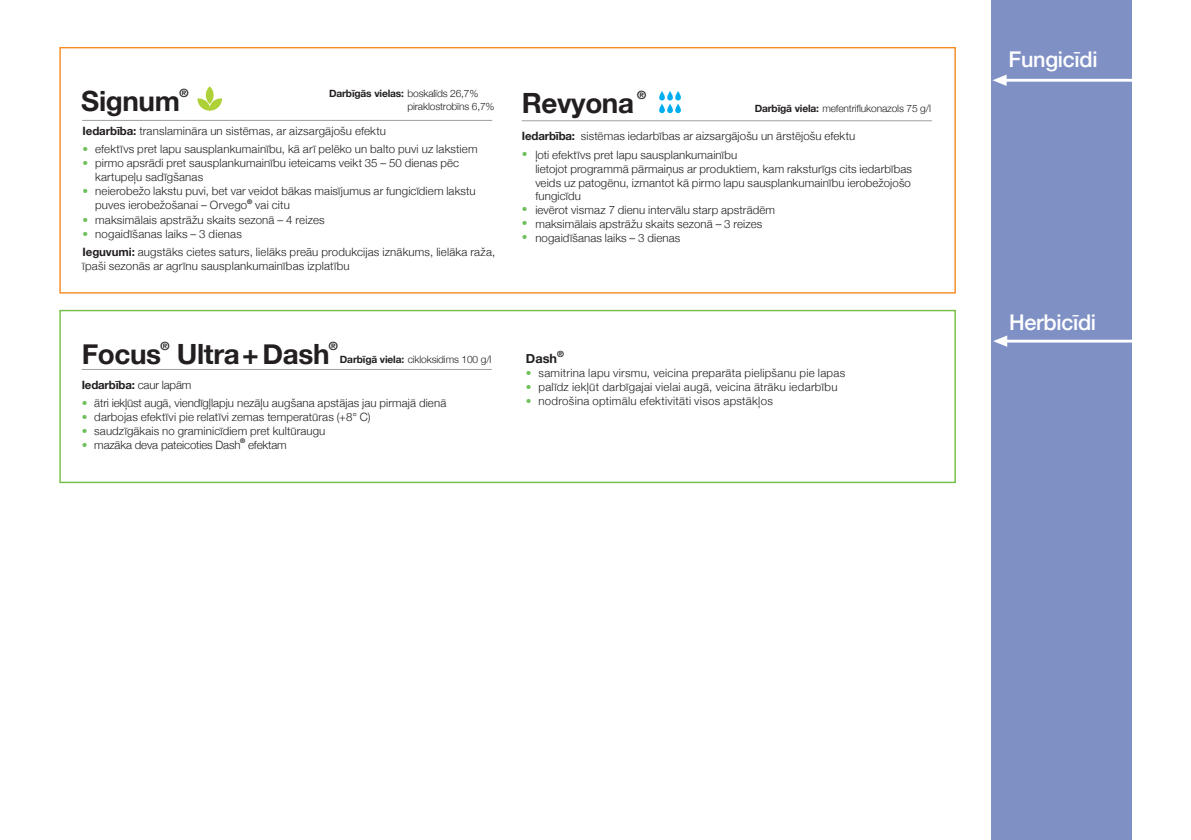
<style>
.page{position:relative;width:1191px;height:840px;background:#fff}
.page>*{position:absolute;margin:0;border:0;box-sizing:border-box;transform-origin:0 0}
.t1{font:700 27.8px "Helvetica Neue";letter-spacing:-.015em;color:#231f20}
.t2{font:500 21.6px "Helvetica Neue";letter-spacing:-.015em;color:#fff}
.t3{font:700 12.8px "Helvetica Neue";color:#231f20}
.t4{font:300 11.4px/13.8px "Helvetica Neue";letter-spacing:.01em;color:#231f20}
.t5{font:300 11.4px "Helvetica Neue";letter-spacing:-.015em;color:#231f20}
.t6{font:700 11.4px "Helvetica Neue";letter-spacing:-.015em;color:#231f20}
.t7{font:300 11.4px/14px "Helvetica Neue";color:#6fc05a;text-align:justify}
.t8{font:300 10.2px "Helvetica Neue";letter-spacing:-.015em;color:#231f20}
.t9{font:700 10.2px "Helvetica Neue";letter-spacing:-.015em;color:#231f20}
.t10{font:700 6.4px "Helvetica Neue";color:#231f20}
.s1{font-weight:300}
.s2{font-weight:700}
.s3{color:#6fc05a}
</style>
<div class="page">
<div style="left:991px;top:0;width:140px;height:839px;background:#7f90c5"></div>
<hr style="left:1005px;top:79px;width:139px;height:3px;background:#fff">
<svg style="left:992px;top:75px;width:14px;height:11px"></svg>
<hr style="left:1006px;top:339px;width:139px;height:3px;background:#fff">
<svg style="left:993px;top:335px;width:14px;height:11px"></svg>
<hr style="left:82px;top:120px;width:410px;height:1px;background:#9d9fa2">
<svg style="left:197px;top:98px;width:25px;height:13px"></svg>
<svg style="left:206px;top:86px;width:8px;height:18px"></svg>
<div style="left:59px;top:310px;width:897px;height:173px;border:1px solid #72bf44"></div>
<hr style="left:82px;top:369px;width:410px;height:1px;background:#9d9fa2">
<div style="left:59px;top:47px;width:897px;height:246px;border:1px solid #f68b1f"></div>
<hr style="left:522px;top:120px;width:410px;height:1px;background:#9d9fa2">
<div style="left:659px;top:104px;width:6px;height:9px;background:#00aeef;border-radius:3px"></div>
<svg style="left:667px;top:104px;width:6px;height:9px"></svg>
<svg style="left:675px;top:104px;width:6px;height:9px"></svg>
<svg style="left:659px;top:91px;width:6px;height:9px"></svg>
<svg style="left:667px;top:91px;width:6px;height:9px"></svg>
<svg style="left:675px;top:91px;width:6px;height:9px"></svg>
<p class="t6" style="left:179px;top:84px;width:11px">®</p>
<h1 class="t1" style="left:81px;top:79px;width:100px">Signum</h1>
<p class="t9" style="left:329px;top:86px;width:151px">Darbīgās vielas: <span class="s1">boskalīds 26,7%</span></p>
<p class="t8" style="left:407px;top:99px;width:89px">piraklostrobīns 6,7%</p>
<p class="t4" style="left:83px;top:123px;width:305px"><span class="s2">Iedarbība:</span> translamināra un sistēmas, ar aizsargājošu efektu</p>
<p class="t4" style="left:83px;top:141px;width:396px"><span class="s3">•</span> efektīvs pret lapu sausplankumainību, kā arī pelēko un balto puvi uz lakstiem</p>
<p class="t4" style="left:95px;top:155px;width:365px;text-indent:-13px"><span class="s3">•</span> pirmo apsrādi pret sausplankumainību ieteicams veikt 35 – 50 dienas pēc kartupeļu sadīgšanas</p>
<p class="t4" style="left:95px;top:183px;width:382px;text-indent:-13px"><span class="s3">•</span> neierobežo lakstu puvi, bet var veidot bākas maisījumus ar fungicīdiem lakstu puves ierobežošanai – Orvego</p>
<p class="t10" style="left:247px;top:196px;width:7px">®</p>
<p class="t4" style="left:255px;top:197px;width:36px">vai citu</p>
<p class="t4" style="left:83px;top:211px;width:244px"><span class="s3">•</span> maksimālais apstrāžu skaits sezonā – 4 reizes</p>
<p class="t4" style="left:83px;top:223px;width:414px;line-height:18px"><span class="s3">•</span> nogaidīšanas laiks – 3 dienas<br><span class="s2">Ieguvumi:</span> augstāks cietes saturs, lielāks preãu produkcijas iznākums, lielāka raža,</p>
<p class="t4" style="left:83px;top:258px;width:268px">īpaši sezonās ar agrīnu sausplankumainības izplatību</p>
<p class="t6" style="left:161px;top:336px;width:11px">®</p>
<h1 class="t1" style="left:177px;top:332px;width:154px">Ultra+ Dash</h1>
<p class="t6" style="left:329px;top:336px;width:11px">®</p>
<h1 class="t1" style="left:82px;top:332px;width:81px">Focus</h1>
<p class="t8" style="left:340px;top:350px;width:153px"><span class="s2">Darbīgā viela:</span> cikloksidims 100 g/l</p>
<p class="t6" style="left:82px;top:375px;width:111px">Iedarbība: <span class="s1">caur lapām</span></p>
<p class="t4" style="left:82px;top:395px;width:366px"><span class="s3">•</span> ātri iekļūst augā, viendīgļlapju nezāļu augšana apstājas jau pirmajā dienā</p>
<p class="t4" style="left:82px;top:409px;width:290px"><span class="s3">•</span> darbojas efektīvi pie relatīvi zemas temperatūras (+8° C)</p>
<p class="t4" style="left:82px;top:423px;width:245px"><span class="s3">•</span> saudzīgākais no graminicīdiem pret kultūraugu</p>
<p class="t5" style="left:82px;top:435px;width:160px"><span class="s3">•</span> mazāka deva pateicoties Dash</p>
<p class="t10" style="left:240px;top:435px;width:7px">®</p>
<p class="t5" style="left:248px;top:435px;width:40px">efektam</p>
<p class="t6" style="left:637px;top:86px;width:11px">®</p>
<h1 class="t1" style="left:522px;top:81px;width:114px">Revyona</h1>
<p class="t8" style="left:754px;top:100px;width:178px"><span class="s2">Darbīgā viela:</span> mefentriflukonazols 75 g/l</p>
<p class="t4" style="left:522px;top:126px;width:335px;line-height:18px"><span class="s2">Iedarbība:</span> sistēmas iedarbības ar aizsargājošu un ārstējošu efektu <span class="s3">•</span></p>
<p class="t4" style="left:535px;top:147px;width:378px">ļoti efektīvs pret lapu sausplankumainību<br>lietojot programmā pārmaiņus ar produktiem, kam raksturīgs cits iedarbības veids uz patogēnu, izmantot kā pirmo lapu sausplankumainību ierobežojošo fungicīdu<br>ievērot vismaz 7 dienu intervālu starp apstrādēm<br>maksimālais apstrāžu skaits sezonā – 3 reizes<br>nogaidīšanas laiks – 3 dienas</p>
<p class="t7" style="left:522px;top:201px;width:7px">• • •</p>
<p class="t3" style="left:526px;top:348px;width:39px">Dash<sup>®</sup></p>
<p class="t4" style="left:526px;top:365px;width:321px"><span class="s3">•</span> samitrina lapu virsmu, veicina preparāta pielipšanu pie lapas</p>
<p class="t4" style="left:526px;top:379px;width:313px"><span class="s3">•</span> palīdz iekļūt darbīgajai vielai augā, veicina ātrāku iedarbību</p>
<p class="t4" style="left:526px;top:393px;width:248px"><span class="s3">•</span> nodrošina optimālu efektivitāti visos apstākļos</p>
<h2 class="t2" style="left:1008px;top:42px;width:91px">Fungicīdi</h2>
<h2 class="t2" style="left:1009px;top:304px;width:89px">Herbicīdi</h2>
</div>
